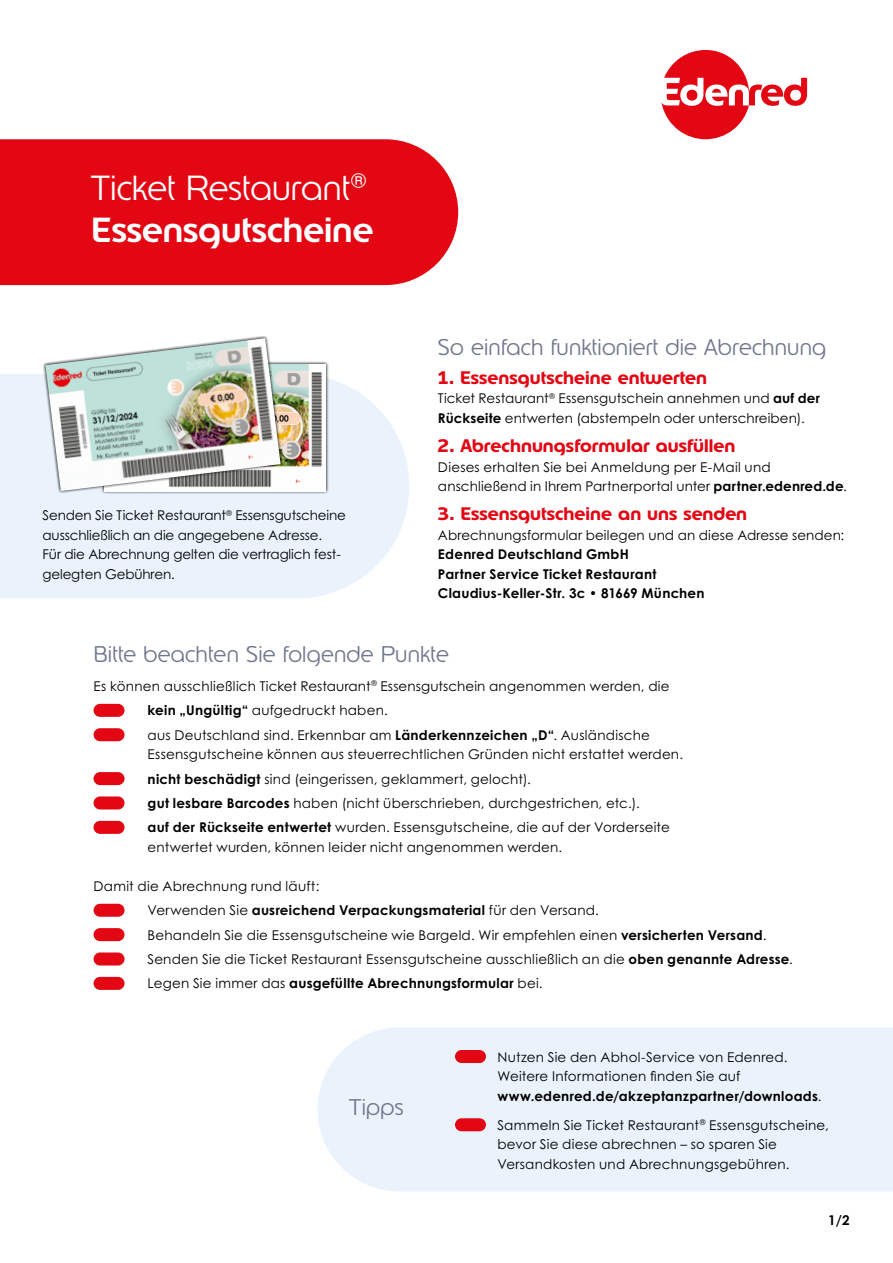
<style>
.page{position:relative;width:893px;height:1263px;background:#fff}
.page>*{position:absolute;margin:0;border:0;box-sizing:border-box;transform-origin:0 0}
.Headline{font:300 34.5px/42px "Edenred";color:#fff}
.Fließtext_Century_Gothic_9_12{font:300 22.5px "Edenred";letter-spacing:.01em;color:#70778e}
.Fließtext_Century_Gothic_9_12-2{font:700 18px "Edenred";color:#e30613}
.Copy_8_11{font:13.5px/19.5px "Century Gothic Pro";letter-spacing:.015em;color:#000}
.Fließtext_Century_Gothic_9_13{font:700 13.5px/19.5px "Century Gothic Pro";letter-spacing:.02em;color:#000}
.Fließtext_Century_Gothic_9_13-2{font:13.5px/19.5px "Century Gothic Pro";letter-spacing:.01em;color:#000}
.Copy_8_11-2{font:13.5px/19.5px "Century Gothic Pro";letter-spacing:-.01em;color:#000}
.s1{font-weight:500}
.s2{font-weight:700}
.s3{font-weight:400}
</style>
<div class="page">
<svg style="left:661px;top:50px;width:146px;height:89px"></svg>
<div style="left:94px;top:704px;width:31px;height:13px;background:#e30613;border-radius:7px"></div>
<div style="left:94px;top:728px;width:31px;height:13px;background:#e30613;border-radius:7px"></div>
<div style="left:94px;top:772px;width:31px;height:13px;background:#e30613;border-radius:7px"></div>
<div style="left:94px;top:796px;width:31px;height:13px;background:#e30613;border-radius:7px"></div>
<div style="left:94px;top:821px;width:31px;height:13px;background:#e30613;border-radius:7px"></div>
<div style="left:94px;top:904px;width:31px;height:13px;background:#e30613;border-radius:7px"></div>
<div style="left:94px;top:928px;width:31px;height:13px;background:#e30613;border-radius:7px"></div>
<div style="left:94px;top:952px;width:31px;height:13px;background:#e30613;border-radius:7px"></div>
<div style="left:94px;top:977px;width:31px;height:13px;background:#e30613;border-radius:7px"></div>
<div style="left:0;top:139px;width:458px;height:146px;background:#e30613"></div>
<svg style="left:0;top:374px;width:409px;height:224px;background:#ebf4fc"></svg>
<div style="left:101px;top:361px;width:228px;height:133px;background:#000;opacity:.6"></div>
<img style="left:284px;top:364px;width:42px;height:127px">
<svg style="left:42px;top:336px;width:242px;height:158px"></svg>
<img style="left:45px;top:338px;width:236px;height:153px">
<div style="left:317px;top:1027px;width:576px;height:164px;background:#eaf3fc"></div>
<div style="left:455px;top:1050px;width:31px;height:13px;background:#e30613;border-radius:7px"></div>
<div style="left:455px;top:1118px;width:31px;height:13px;background:#e30613;border-radius:7px"></div>
<p class="Headline" style="left:91px;top:167px;width:284px">Ticket Restaurant<sup>®<br></sup><span class="s1">Essensgutscheine</span></p>
<p class="Copy_8_11-2" style="left:43px;top:505px;width:305px">Senden Sie Ticket Restaurant<sup>®</sup> Essensgutscheine ausschließlich an die angegebene Adresse.<br>Für die Abrechnung gelten die vertraglich fest&shy;gelegten Gebühren.</p>
<p class="Fließtext_Century_Gothic_9_12" style="left:438px;top:332px;width:390px">So einfach funktioniert die Abrechnung</p>
<p class="Fließtext_Century_Gothic_9_12-2" style="left:438px;top:365px;width:270px">1. Essensgutscheine entwerten</p>
<p class="Fließtext_Century_Gothic_9_13-2" style="left:438px;top:389px;width:384px">Ticket Restaurant<sup>®</sup> Essensgutschein annehmen und <span class="s2">auf der<br>Rückseite</span> entwerten (abstempeln oder unterschreiben).</p>
<p class="Fließtext_Century_Gothic_9_12-2" style="left:438px;top:433px;width:299px">2. Abrechnungsformular ausfüllen</p>
<p class="Fließtext_Century_Gothic_9_13-2" style="left:438px;top:457px;width:334px">Dieses erhalten Sie bei Anmeldung per E-Mail und</p>
<p class="Fließtext_Century_Gothic_9_13-2" style="left:438px;top:476px;width:410px">anschließend in Ihrem Partnerportal unter <span class="s2">partner.edenred.de</span>.</p>
<p class="Fließtext_Century_Gothic_9_12-2" style="left:438px;top:502px;width:311px">3. Essensgutscheine an uns senden</p>
<p class="Fließtext_Century_Gothic_9_13" style="left:438px;top:525px;width:408px"><span class="s3">Abrechnungsformular beilegen und an diese Adresse senden:<br></span>Edenred Deutschland GmbH<br>Partner Service Ticket Restaurant<br>Claudius-Keller-Str. 3c • 81669 München</p>
<p class="Fließtext_Century_Gothic_9_12" style="left:94px;top:639px;width:357px">Bitte beachten Sie folgende Punkte</p>
<p class="Copy_8_11" style="left:94px;top:676px;width:578px">Es können ausschließlich Ticket Restaurant<sup>®</sup> Essensgutschein angenommen werden, die</p>
<p class="Copy_8_11" style="left:148px;top:701px;width:242px"><span class="s2">kein „Ungültig“</span> aufgedruckt haben.</p>
<p class="Copy_8_11" style="left:148px;top:725px;width:537px">aus Deutschland sind. Erkennbar am <span class="s2">Länderkennzeichen „D“</span>. Ausländische<br>Essensgutscheine können aus steuerrechtlichen Gründen nicht erstattet werden.</p>
<p class="Copy_8_11" style="left:148px;top:769px;width:385px"><span class="s2">nicht beschädigt</span> sind (eingerissen, geklammert, gelocht).</p>
<p class="Copy_8_11" style="left:148px;top:793px;width:494px"><span class="s2">gut lesbare Barcodes</span> haben (nicht überschrieben, durchgestrichen, etc.).</p>
<p class="Copy_8_11" style="left:148px;top:818px;width:524px"><span class="s2">auf der Rückseite entwertet</span> wurden. Essensgutscheine, die auf der Vorderseite entwertet wurden, können leider nicht angenommen werden.</p>
<p class="Copy_8_11" style="left:94px;top:876px;width:227px">Damit die Abrechnung rund läuft:</p>
<p class="Fließtext_Century_Gothic_9_13" style="left:148px;top:900px;width:453px"><span class="s3">Verwenden Sie</span> ausreichend Verpackungsmaterial <span class="s3">für den Versand.</span></p>
<p class="Copy_8_11" style="left:148px;top:925px;width:621px">Behandeln Sie die Essensgutscheine wie Bargeld. Wir empfehlen einen <span class="s2">versicherten Versand</span>.</p>
<p class="Copy_8_11" style="left:148px;top:949px;width:647px">Senden Sie die Ticket Restaurant Essensgutscheine ausschließlich an die <span class="s2">oben genannte Adresse</span>.</p>
<p class="Fließtext_Century_Gothic_9_13" style="left:148px;top:973px;width:397px"><span class="s3">Legen Sie immer das</span> ausgefüllte Abrechnungsformular <span class="s3">bei.</span></p>
<p class="Fließtext_Century_Gothic_9_12" style="left:349px;top:1092px;width:56px">Tipps</p>
<p class="Copy_8_11" style="left:497px;top:1047px;width:292px">Nutzen Sie den Abhol-Service von Edenred.</p>
<p class="Fließtext_Century_Gothic_9_13" style="left:497px;top:1066px;width:326px"><span class="s3">Weitere Informationen finden Sie auf </span>www.edenred.de/akzeptanzpartner/downloads<span class="s3">.</span></p>
<p class="Copy_8_11" style="left:497px;top:1115px;width:333px">Sammeln Sie Ticket Restaurant<sup>®</sup> Essensgutscheine, bevor Sie diese abrechnen – so sparen Sie<br>Versandkosten und Abrechnungsgebühren.</p>
<p class="Fließtext_Century_Gothic_9_13" style="left:828px;top:1210px;width:23px">1/2</p>
</div>
